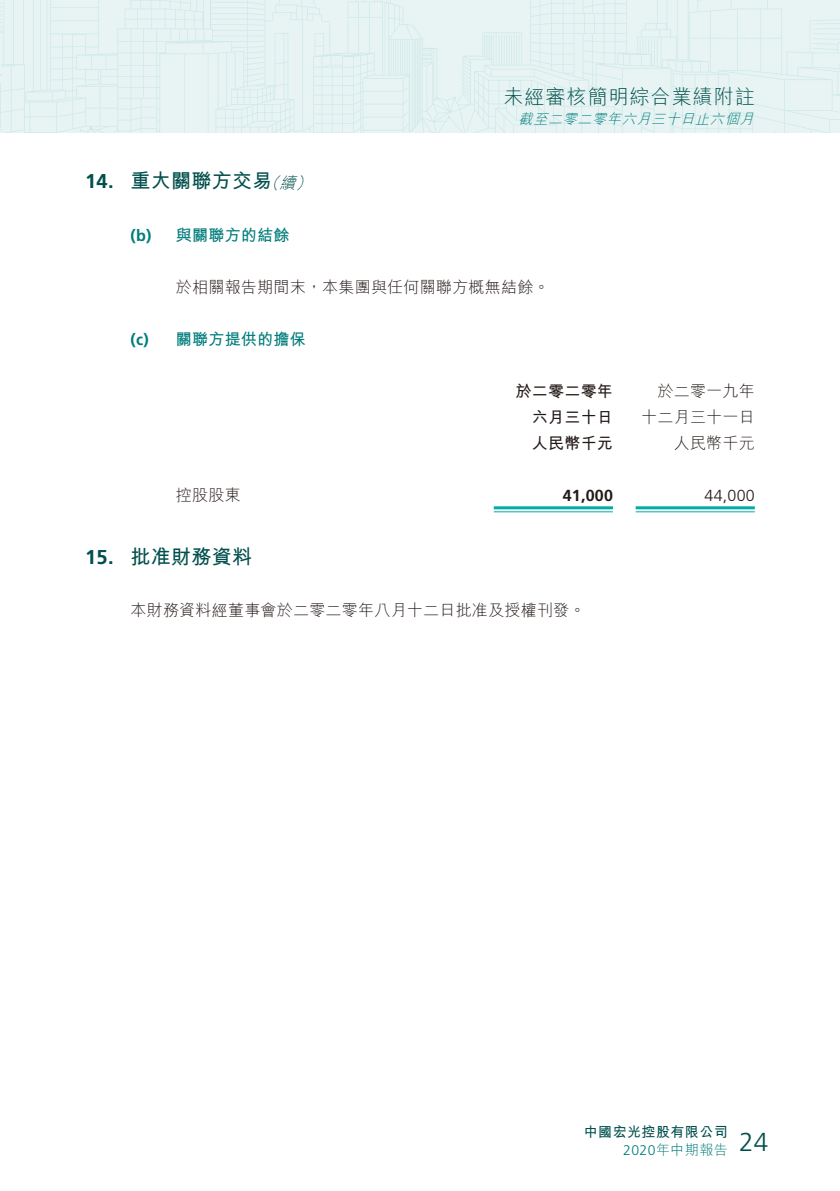
<style>
.page{position:relative;width:840px;height:1191px;background:#fff}
.page>*{position:absolute;margin:0;border:0;box-sizing:border-box;transform-origin:0 0}
.t1{font:300 26px "Frutiger LT Std";color:#004f4d}
.t2{font:700 20px "M Hei HK";letter-spacing:.015em;color:#004f4d}
.t3{font:300 20px "M Hei HK";letter-spacing:.05em;color:#004f4d}
.t4{font:700 20px "Frutiger LT Std";color:#004f4d}
.t5{font:300 16px/26px "M Hei HK";letter-spacing:.015em;color:#231916;text-align:right}
.t6{font:700 16px/26px "M Hei HK";letter-spacing:.015em;color:#231916;text-align:right}
.t7{font:700 16px "M Hei HK";letter-spacing:.015em;color:#007d7b}
.t8{font:700 16px "Frutiger LT Std";color:#007d7b}
.t9{font:300 16px "Frutiger LT Std";color:#231916}
.t10{font:700 16px "Frutiger LT Std";color:#231916}
.t11{font:italic 300 16px "M Hei HK";color:#004f4d}
.t12{font:italic 300 14px "M Hei HK";color:#007d7b}
.t13{font:700 14px "M Hei HK";letter-spacing:.03em;color:#004f4d}
.t14{font:300 14px "M Hei HK";letter-spacing:.03em;color:#007d7b}
.s1{font-family:"Frutiger LT Std"}
</style>
<div class="page">
<svg style="left:1px;top:0;width:838px;height:133px;background:#e4f2f1"></svg>
<svg style="left:0;top:0;width:1px;height:133px"></svg>
<hr style="left:493px;top:506px;width:119px;height:3px;background:#00aca8">
<hr style="left:493px;top:511px;width:119px;height:1px;background:#00aca8">
<hr style="left:635px;top:506px;width:119px;height:3px;background:#00aca8">
<hr style="left:635px;top:511px;width:119px;height:1px;background:#00aca8">
<p class="t4" style="left:85px;top:169px;width:30px">14.</p>
<p class="t4" style="left:85px;top:545px;width:30px">15.</p>
<p class="t3" style="left:503px;top:86px;width:253px">未經審核簡明綜合業績附註</p>
<p class="t2" style="left:130px;top:166px;width:143px">重大關聯方交易</p>
<p class="t11" style="left:279px;top:174px;width:22px">續</p>
<p class="t11" style="left:263px;top:174px;width:22px">（</p>
<p class="t11" style="left:295px;top:174px;width:22px">(</p>
<p class="t8" style="left:130px;top:225px;width:22px">b( )</p>
<p class="t7" style="left:176px;top:223px;width:115px">與關聯方的結餘</p>
<p class="t12" style="left:518px;top:111px;width:240px">截至二零二零年六月三十日止六個月</p>
<p class="t8" style="left:130px;top:329px;width:20px">c( )</p>
<p class="t5" style="left:176px;top:273px;width:375px">於相關報告期間末，本集團與任何關聯方概無結餘。</p>
<p class="t7" style="left:176px;top:327px;width:131px">關聯方提供的擔保</p>
<p class="t5" style="left:176px;top:481px;width:66px">控股股東</p>
<p class="t6" style="left:515px;top:376px;width:99px">於二零二零年六月三十日</p>
<p class="t5" style="left:641px;top:377px;width:115px">於二零一九年十二月三十一日人民幣千元</p>
<p class="t6" style="left:531px;top:428px;width:82px">人民幣千元</p>
<p class="t10" style="left:562px;top:485px;width:52px">41,000</p>
<p class="t9" style="left:704px;top:486px;width:52px">44,000</p>
<p class="t2" style="left:130px;top:542px;width:123px">批准財務資料</p>
<p class="t5" style="left:130px;top:597px;width:456px">本財務資料經董事會於二零二零年八月十二日批准及授權刊發。</p>
<p class="t13" style="left:583px;top:1121px;width:145px">中國宏光控股有限公司</p>
<p class="t14" style="left:623px;top:1142px;width:106px"><span class="s1">2020</span>年中期報告</p>
<h1 class="t1" style="left:738px;top:1127px;width:30px">24</h1>
</div>
